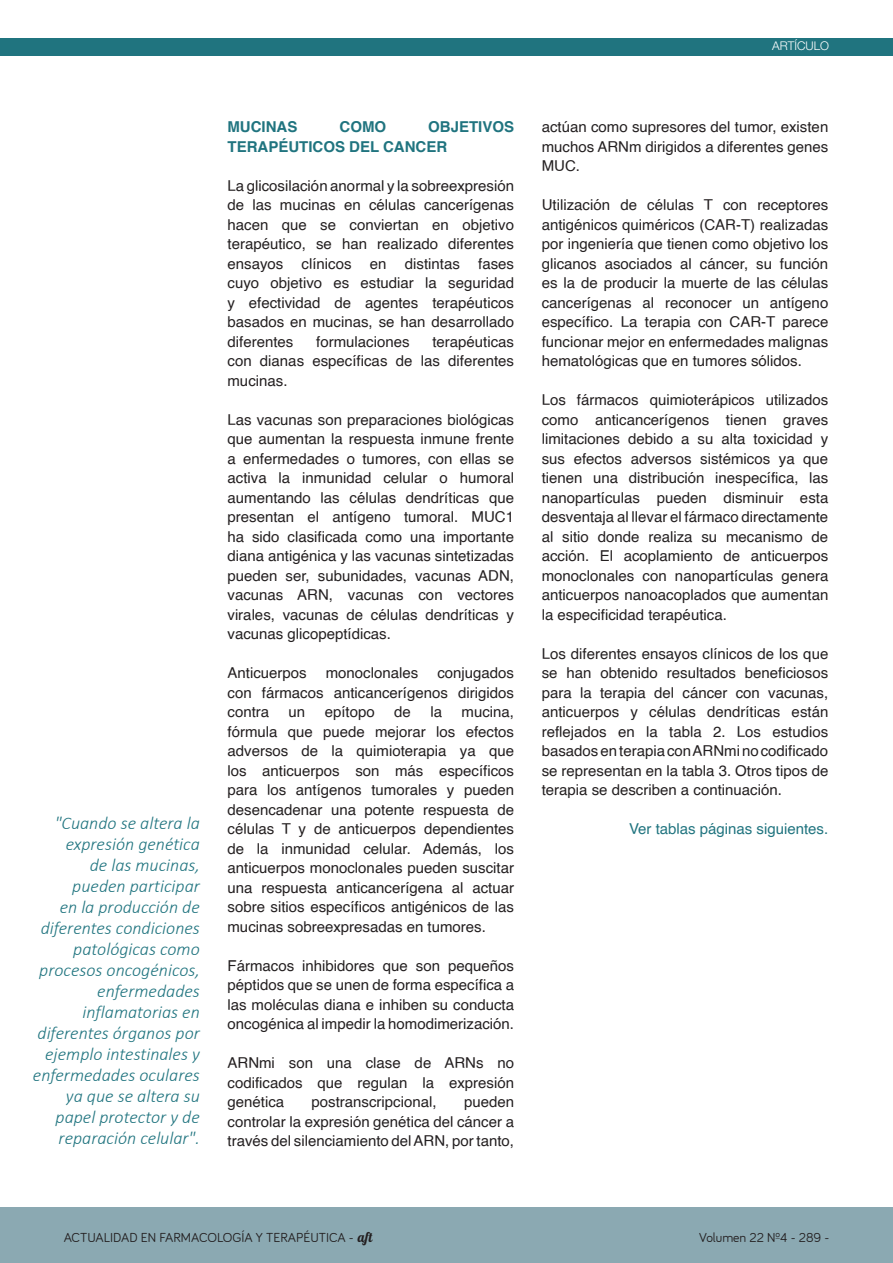
<style>
.page{position:relative;width:893px;height:1263px;background:#fff}
.page>*{position:absolute;margin:0;border:0;box-sizing:border-box;transform-origin:0 0}
.BANDAS{font:italic 300 18px/21px "Calibri";color:#20747f;text-align:right}
.PÁRRAFO{font:15px/19.5px "Helvetica";color:#231f20;text-align:justify}
.PÁRRAFO-2{font:700 15px/19.5px "Helvetica";color:#20747f}
.PÁRRAFO-3{font:15px "Helvetica";color:#20747f}
.NUMERACIÓN{font:13.5px "Bariol";color:#231f20}
.t1{font:300 12px "Helvetica Neue";color:#fff}
.s1{font-family:"Lobster 1.4"}
</style>
<div class="page">
<div style="left:0;top:1208px;width:893px;height:55px;background:#8ba9b2"></div>
<div style="left:0;top:38px;width:893px;height:17px;background:#20747f"></div>
<p class="t1" style="left:772px;top:38px;width:58px">ARTÍCULO</p>
<p class="BANDAS" style="left:33px;top:812px;width:169px">"Cuando se altera la expresión genética<br>de las mucinas, pueden participar<br>en la producción de diferentes condiciones patológicas como procesos oncogénicos, enfermedades inflamatorias en diferentes órganos por ejemplo intestinales y enfermedades oculares ya que se altera su papel protector y de reparación celular".</p>
<p class="PÁRRAFO-2" style="left:227px;top:117px;width:288px;text-indent:201px">OBJETIVOS<br>TERAPÉUTICOS DEL CANCER</p>
<p class="PÁRRAFO" style="left:227px;top:176px;width:288px">La glicosilación anormal y la sobreexpresión de las mucinas en células cancerígenas hacen que se conviertan en objetivo terapéutico, se han realizado diferentes ensayos clínicos en distintas fases cuyo objetivo es estudiar la seguridad y efectividad de agentes terapéuticos basados en mucinas, se han desarrollado diferentes</p>
<p class="PÁRRAFO-2" style="left:227px;top:117px;width:71px">MUCINAS</p>
<p class="PÁRRAFO-2" style="left:340px;top:117px;width:48px">COMO</p>
<p class="PÁRRAFO" style="left:227px;top:332px;width:288px;text-indent:205px">terapéuticas con dianas específicas de las diferentes mucinas.</p>
<p class="PÁRRAFO" style="left:227px;top:410px;width:288px">Las vacunas son preparaciones biológicas que aumentan la respuesta inmune frente a enfermedades o tumores, con ellas se activa la inmunidad celular o humoral aumentando las células dendríticas que presentan el antígeno tumoral. MUC1 ha sido clasificada como una importante diana antigénica y las vacunas sintetizadas pueden ser, subunidades, vacunas ADN, vacunas ARN, vacunas con vectores virales, vacunas de células dendríticas y vacunas glicopeptídicas.</p>
<p class="PÁRRAFO" style="left:227px;top:663px;width:81px">Anticuerpos</p>
<p class="PÁRRAFO" style="left:326px;top:663px;width:94px">monoclonales</p>
<p class="PÁRRAFO" style="left:316px;top:332px;width:95px">formulaciones</p>
<p class="PÁRRAFO" style="left:227px;top:663px;width:288px;text-indent:210px">conjugados con fármacos anticancerígenos dirigidos contra</p>
<p class="PÁRRAFO" style="left:289px;top:702px;width:18px">un</p>
<p class="PÁRRAFO" style="left:325px;top:702px;width:52px">epítopo</p>
<p class="PÁRRAFO" style="left:394px;top:702px;width:18px">de</p>
<p class="PÁRRAFO" style="left:430px;top:702px;width:13px">la</p>
<p class="PÁRRAFO" style="left:227px;top:702px;width:288px;text-indent:234px">mucina, fórmula que puede mejorar los efectos adversos de la quimioterapia ya que los anticuerpos son más específicos para los antígenos tumorales y pueden desencadenar una potente respuesta de células T y de anticuerpos dependientes de la inmunidad celular. Además, los anticuerpos monoclonales pueden suscitar una respuesta anticancerígena al actuar sobre sitios específicos antigénicos de las mucinas sobreexpresadas en tumores.</p>
<p class="PÁRRAFO" style="left:227px;top:956px;width:288px">Fármacos inhibidores que son pequeños péptidos que se unen de forma específica a las moléculas diana e inhiben su conducta oncogénica al impedir la homodimerización.</p>
<p class="PÁRRAFO" style="left:227px;top:1053px;width:288px">ARNmi son una clase de ARNs no codificados que regulan la expresión genética</p>
<p class="PÁRRAFO" style="left:227px;top:1092px;width:288px;text-indent:237px">pueden controlar la expresión genética del cáncer a través del silenciamiento del ARN, por tanto,</p>
<p class="PÁRRAFO" style="left:312px;top:1092px;width:127px">postranscripcional,</p>
<p class="PÁRRAFO" style="left:542px;top:117px;width:288px">actúan como supresores del tumor, existen muchos ARNm dirigidos a diferentes genes MUC.</p>
<p class="PÁRRAFO" style="left:542px;top:195px;width:288px">Utilización de células T con receptores antigénicos quiméricos (CAR-T) realizadas por ingeniería que tienen como objetivo los glicanos asociados al cáncer, su función es la de producir la muerte de las células cancerígenas al reconocer un antígeno específico. La terapia con CAR-T parece funcionar mejor en enfermedades malignas hematológicas que en tumores sólidos.</p>
<p class="PÁRRAFO" style="left:542px;top:390px;width:288px">Los fármacos quimioterápicos utilizados como anticancerígenos tienen graves limitaciones debido a su alta toxicidad y sus efectos adversos sistémicos ya que tienen una distribución inespecífica, las nanopartículas pueden disminuir esta desventaja al llevar el fármaco directamente al sitio donde realiza su mecanismo de acción. El acoplamiento de anticuerpos monoclonales con nanopartículas genera anticuerpos nanoacoplados que aumentan la especificidad terapéutica.</p>
<p class="PÁRRAFO" style="left:542px;top:644px;width:288px">Los diferentes ensayos clínicos de los que se han obtenido resultados beneficiosos para la terapia del cáncer con vacunas, anticuerpos y células dendríticas están reflejados en la tabla 2. Los estudios basados en terapia con ARNmi no codificado se representan en la tabla 3. Otros tipos de terapia se describen a continuación.</p>
<p class="PÁRRAFO-3" style="left:629px;top:817px;width:201px">Ver tablas páginas siguientes.</p>
<p class="NUMERACIÓN" style="left:64px;top:1229px;width:310px">ACTUALIDAD EN FARMACOLOGÍA Y TERAPÉUTICA - <span class="s1">aft</span></p>
<p class="NUMERACIÓN" style="left:699px;top:1230px;width:132px">Volumen 22 Nº4 - 289 -</p>
</div>
